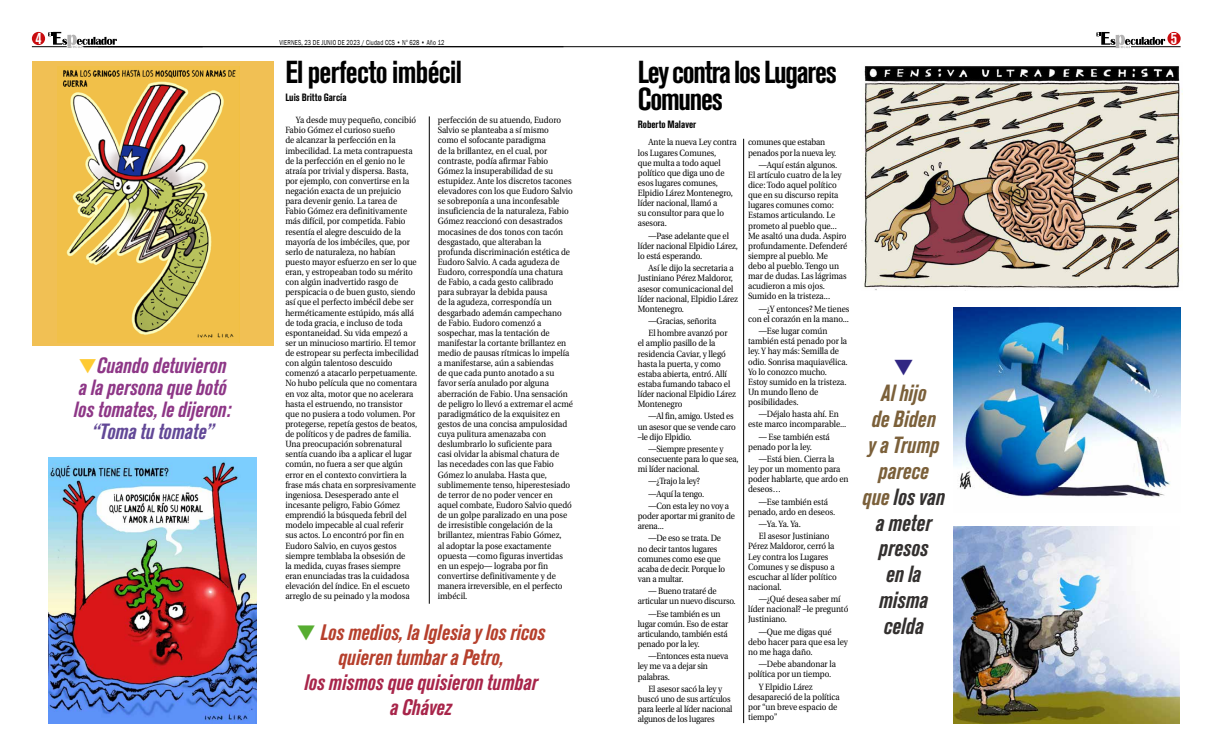
<style>
.page{position:relative;width:1212px;height:755px;background:#fff}
.page>*{position:absolute;margin:0;border:0;box-sizing:border-box;transform-origin:0 0}
.t1{font:700 condensed 31.5px/26.2px "Akzidenz Grotesk BQ";letter-spacing:-.04em;color:#000;scale:.95 1}
.t2{font:700 condensed 31.5px "Akzidenz Grotesk BQ";letter-spacing:-.02em;color:#000;scale:.95 1}
.t3{font:italic 700 condensed 23.17px/25.9px "Akzidenz Grotesk BQ";color:#33302f;text-align:center;scale:.95 1}
.t4{font:italic 700 condensed 22.2px/24.8px "Akzidenz Grotesk BQ";color:#b63f2c;text-align:center;scale:.95 1}
.t5{font:italic 700 condensed 22.2px/24.8px "Akzidenz Grotesk BQ";color:#a8254a;text-align:center;scale:.95 1}
.t6{font:italic 700 condensed 21.9px/21.8px "Akzidenz Grotesk BQ";color:#8e3787;scale:.95 1}
.t7{font:italic 700 condensed 21.9px "Akzidenz Grotesk BQ";color:#624897;scale:.95 1}
.t8{font:700 condensed 16.5px "Akzidenz Grotesk BQ";color:#fff;scale:.95 1}
.t9{font:10.5px "Akzidenz Grotesk BQ Bd Cnd Alt";color:#000}
.t10{font:9px/10.1px "Utopia";color:#000;scale:.9 1}
.t11{font:9px/10.1px "Utopia";letter-spacing:-.02em;color:#000;scale:.9 1}
.t12{font:7.43px "Franklin Gothic";letter-spacing:.03em;color:#000;scale:.75 1}
.s1{color:#feca33}
.s2{color:#57ad31}
.s3{color:#7b603a}
</style>
<div class="page">
<div style="left:32px;top:32px;width:13px;height:13px;background:#c90c0f;border-radius:50%"></div>
<svg style="left:48px;top:32px;width:69px;height:16px"></svg>
<hr style="left:32px;top:47px;width:35px;height:1px;background:#000">
<hr style="left:743px;top:139px;width:1px;height:584px;background:#000">
<hr style="left:429px;top:116px;width:1px;height:488px;background:#000">
<hr style="left:84px;top:47px;width:1032px;height:1px;background:#000">
<div style="left:1167px;top:32px;width:13px;height:13px;background:#c90c0f;border-radius:50%"></div>
<hr style="left:1131px;top:47px;width:49px;height:1px;background:#000">
<svg style="left:1096px;top:32px;width:69px;height:16px"></svg>
<div style="left:32px;top:62px;width:241px;height:284px;background:#f1c054"></div>
<img style="left:58px;top:66px;width:182px;height:277px">
<img style="left:954px;top:307px;width:226px;height:191px">
<img style="left:954px;top:526px;width:226px;height:197px">
<img style="left:861px;top:66px;width:322px;height:224px">
<img style="left:49px;top:457px;width:208px;height:266px">
<h3 class="t8" style="left:35px;top:29px;width:8px">4</h3>
<h3 class="t8" style="left:1171px;top:29px;width:8px">5</h3>
<p class="t12" style="left:279px;top:38px;width:221px">VIERNES, 23 DE JUNIO DE 2023 / Ciudad CCS • N<sup>o</sup> 628 • Año 12</p>
<h3 class="t6" style="left:74px;top:355px;width:167px"><span class="s1">▼</span>Cuando detuvieron a la persona que botó los tomates, le dijeron:</h3>
<h3 class="t7" style="left:92px;top:418px;width:130px">“Toma tu tomate”</h3>
<h1 class="t2" style="left:285px;top:54px;width:187px">El perfecto imbécil</h1>
<p class="t9" style="left:285px;top:92px;width:63px">Luis Britto García</p>
<p class="t10" style="left:285px;top:115px;width:150px;text-indent:11px">Ya desde muy pequeño, concibió Fabio Gómez el curioso sueño<br>de alcanzar la perfección en la imbecilidad. La meta contrapuesta de la perfección en el genio no le atraía por trivial y dispersa. Basta, por ejemplo, con convertirse en la negación exacta de un prejuicio para devenir genio. La tarea de Fabio Gómez era definitivamente más difícil, por competida. Fabio resentía el alegre descuido de la mayoría de los imbéciles, que, por serlo de naturaleza, no habían puesto mayor esfuerzo en ser lo que eran, y estropeaban todo su mérito con algún inadvertido rasgo de perspicacia o de buen gusto, siendo así que el perfecto imbécil debe ser herméticamente estúpido, más allá de toda gracia, e incluso de toda espontaneidad. Su vida empezó a ser un minucioso martirio. El temor de estropear su perfecta imbecilidad con algún talentoso descuido comenzó a atacarlo perpetuamente.<br>No hubo película que no comentara en voz alta, motor que no acelerara hasta el estruendo, no transistor que no pusiera a todo volumen. Por protegerse, repetía gestos de beatos, de políticos y de padres de familia.<br>Una preocupación sobrenatural sentía cuando iba a aplicar el lugar común, no fuera a ser que algún error en el contexto convirtiera la frase más chata en sorpresivamente ingeniosa. Desesperado ante el incesante peligro, Fabio Gómez emprendió la búsqueda febril del modelo impecable al cual referir<br>sus actos. Lo encontró por fin en Eudoro Salvio, en cuyos gestos siempre temblaba la obsesión de<br>la medida, cuyas frases siempre eran enunciadas tras la cuidadosa elevación del índice. En el escueto arreglo de su peinado y la modosa</p>
<p class="t10" style="left:438px;top:115px;width:152px">perfección de su atuendo, Eudoro<br>Salvio se planteaba a sí mismo<br>como el sofocante paradigma<br>de la brillantez, en el cual, por contraste, podía afirmar Fabio<br>Gómez la insuperabilidad de su estupidez. Ante los discretos tacones elevadores con los que Eudoro Salvio se sobreponía a una inconfesable insuficiencia de la naturaleza, Fabio<br>Gómez reaccionó con desastrados mocasines de dos tonos con tacón desgastado, que alteraban la profunda discriminación estética de<br>Eudoro Salvio. A cada agudeza de<br>Eudoro, correspondía una chatura de Fabio, a cada gesto calibrado<br>para subrayar la debida pausa<br>de la agudeza, correspondía un desgarbado ademán campechano<br>de Fabio. Eudoro comenzó a sospechar, mas la tentación de manifestar la cortante brillantez en medio de pausas rítmicas lo impelía a manifestarse, aún a sabiendas<br>de que cada punto anotado a su favor sería anulado por alguna aberración de Fabio. Una sensación de peligro lo llevó a extremar el acmé paradigmático de la exquisitez en gestos de una concisa ampulosidad cuya pulitura amenazaba con deslumbrarlo lo suficiente para<br>casi olvidar la abismal chatura de<br>las necedades con las que Fabio<br>Gómez lo anulaba. Hasta que, sublimemente tenso, hiperestesiado de terror de no poder vencer en aquel combate, Eudoro Salvio quedó de un golpe paralizado en una pose de irresistible congelación de la brillantez, mientras Fabio Gómez,<br>al adoptar la pose exactamente opuesta —como figuras invertidas en un espejo— lograba por fin convertirse definitivamente y de manera irreversible, en el perfecto imbécil.</p>
<h3 class="t4" style="left:297px;top:620px;width:263px"><span class="s2">▼</span> Los medios, la Iglesia y los ricos quieren tumbar a Petro,</h3>
<h3 class="t5" style="left:304px;top:669px;width:247px">los mismos que quisieron tumbar a Chávez</h3>
<h1 class="t1" style="left:638px;top:59px;width:211px">Ley contra los Lugares<br>Comunes</h1>
<p class="t9" style="left:638px;top:118px;width:60px">Roberto Malaver</p>
<p class="t10" style="left:638px;top:137px;width:111px;text-indent:11px">Ante la nueva Ley contra los Lugares Comunes,<br>que multa a todo aquel político que diga uno de esos lugares comunes,<br>Elpidio Lárez Montenegro, líder nacional, llamó a<br>su consultor para que lo asesora.</p>
<p class="t10" style="left:638px;top:231px;width:113px;text-indent:11px">—Pase adelante que el líder nacional Elpidio Lárez, lo está esperando.</p>
<p class="t10" style="left:638px;top:263px;width:113px;text-indent:11px">Así le dijo la secretaria a<br>Justiniano Pérez Maldoror, asesor comunicacional del líder nacional, Elpidio Lárez<br>Montenegro.</p>
<p class="t10" style="left:648px;top:315px;width:89px;line-height:12.2px">—Gracias, señorita<br>El hombre avanzó por</p>
<p class="t10" style="left:638px;top:338px;width:110px">el amplio pasillo de la residencia Caviar, y llegó hasta la puerta, y como estaba abierta, entró. Allí estaba fumando tabaco el líder nacional Elpidio Lárez<br>Montenegro</p>
<p class="t11" style="left:638px;top:411px;width:110px;text-indent:11px">—Al fin, amigo. Usted es un asesor que se vende caro –le dijo Elpidio.</p>
<p class="t11" style="left:638px;top:444px;width:113px;text-indent:11px">—Siempre presente y consecuente para lo que sea, mi líder nacional.</p>
<p class="t11" style="left:648px;top:475px;width:91px;line-height:12.2px">—¿Trajo la ley?<br>—Aquí la tengo. —Con esta ley no voy a</p>
<p class="t11" style="left:638px;top:511px;width:110px">poder aportar mi granito de arena...</p>
<p class="t11" style="left:638px;top:533px;width:99px;text-indent:11px">—De eso se trata. De no decir tantos lugares comunes como ese que acaba de decir. Porque lo van a multar.</p>
<p class="t11" style="left:638px;top:586px;width:110px;text-indent:11px">— Bueno trataré de articular un nuevo discurso.</p>
<p class="t11" style="left:638px;top:608px;width:102px;text-indent:11px">—Ese también es un lugar común. Eso de estar articulando, también está penado por la ley.</p>
<p class="t11" style="left:638px;top:651px;width:102px;text-indent:11px">—Entonces esta nueva ley me va a dejar sin palabras.</p>
<p class="t11" style="left:638px;top:684px;width:106px;text-indent:11px">El asesor sacó la ley y buscó uno de sus artículos para leerle al líder nacional algunos de los lugares</p>
<p class="t11" style="left:748px;top:137px;width:100px">comunes que estaban penados por la nueva ley.</p>
<p class="t10" style="left:748px;top:160px;width:112px;text-indent:11px">—Aquí están algunos.<br>El artículo cuatro de la ley dice: Todo aquel político que en su discurso repita lugares comunes como:<br>Estamos articulando. Le prometo al pueblo que...<br>Me asaltó una duda. Aspiro profundamente. Defenderé siempre al pueblo. Me debo al pueblo. Tengo un mar de dudas. Las lágrimas acudieron a mis ojos.<br>Sumido en la tristeza...</p>
<p class="t10" style="left:748px;top:304px;width:114px;text-align:right">—¿Y entonces? Me tienes con el corazón en la mano...</p>
<p class="t10" style="left:748px;top:326px;width:112px;text-indent:11px">—Ese lugar común también está penado por la ley. Y hay más: Semilla de odio. Sonrisa maquiavélica.<br>Yo lo conozco mucho.<br>Estoy sumido en la tristeza.<br>Un mundo lleno de posibilidades.</p>
<p class="t10" style="left:748px;top:409px;width:111px;text-align:center">—Déjalo hasta ahí. En<br>este marco incomparable...</p>
<p class="t10" style="left:748px;top:432px;width:92px;text-indent:11px">— Ese también está penado por la ley.</p>
<p class="t10" style="left:748px;top:454px;width:113px;text-indent:11px">—Está bien. Cierra la<br>ley por un momento para poder hablarte, que ardo en deseos…</p>
<p class="t10" style="left:748px;top:497px;width:98px;text-align:center">—Ese también está penado, ardo en deseos.</p>
<p class="t10" style="left:759px;top:518px;width:80px;line-height:12.2px">—Ya. Ya. Ya.<br>El asesor Justiniano</p>
<p class="t10" style="left:748px;top:541px;width:100px">Pérez Maldoror, cerró la<br>Ley contra los Lugares<br>Comunes y se dispuso a escuchar al líder político nacional.</p>
<p class="t10" style="left:748px;top:594px;width:113px;text-indent:11px">—¿Qué desea saber mí líder nacional? –le preguntó<br>Justiniano.</p>
<p class="t10" style="left:748px;top:627px;width:112px;text-indent:11px">—Que me digas qué debo hacer para que esa ley no me haga daño.</p>
<p class="t10" style="left:748px;top:659px;width:99px;text-indent:11px">—Debe abandonar la política por un tiempo.</p>
<p class="t10" style="left:748px;top:681px;width:103px;text-indent:11px">Y Elpidio Lárez desapareció de la política por “un breve espacio de tiempo”</p>
<h2 class="t3" style="left:862px;top:380px;width:88px"><span class="s3">Al hijo<br>de Biden<br>y a Trump parece que</span> los van a meter presos<br>en la misma celda</h2>
</div>
